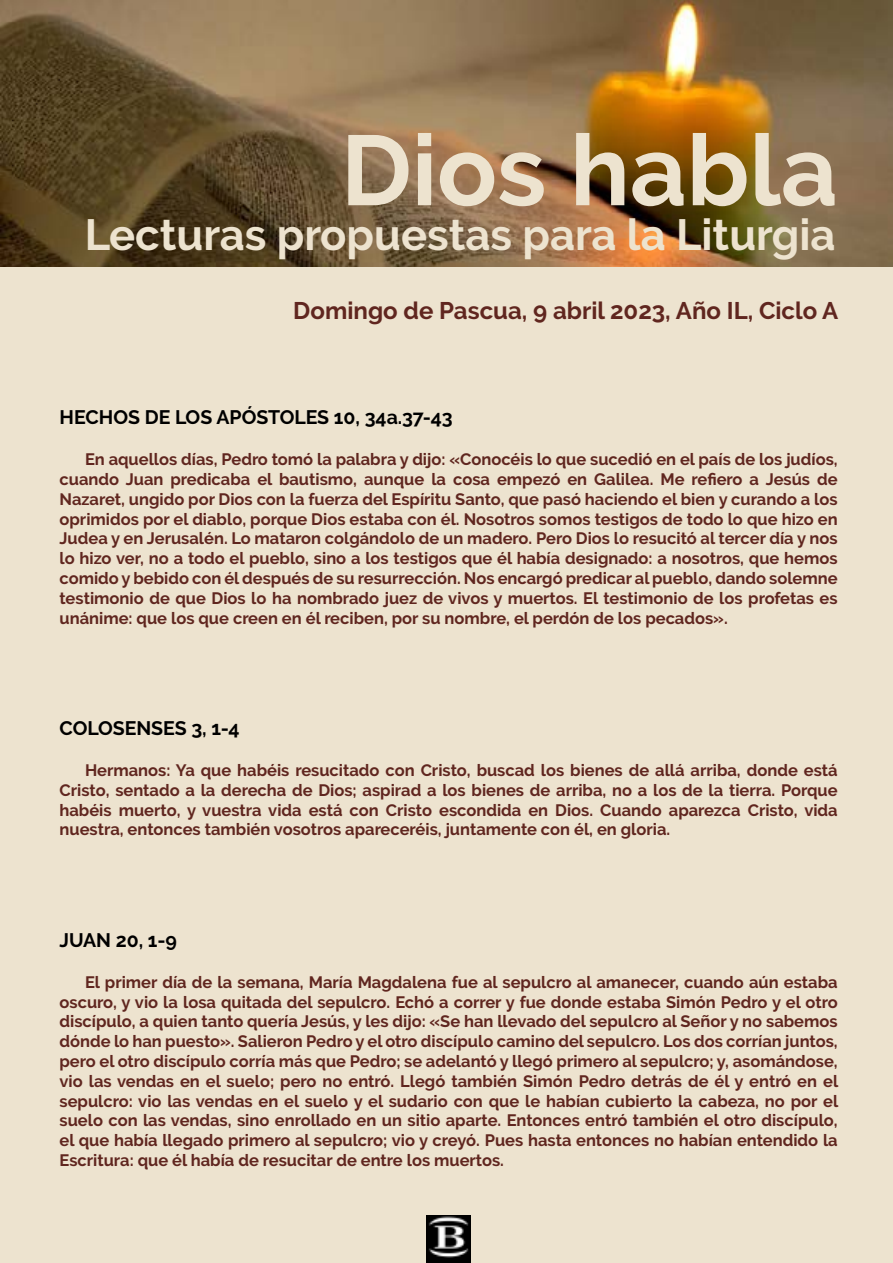
<style>
.page{position:relative;width:893px;height:1263px;background:#fff}
.page>*{position:absolute;margin:0;border:0;box-sizing:border-box;transform-origin:0 0}
.t1{font:700 99px "Raleway";color:#ede3cf}
.t2{font:700 43.5px "Raleway";color:#ede3cf}
.t3{font:700 24px "Raleway";color:#60261f}
.t4{font:700 19.5px "Raleway";color:#000}
.t5{font:700 16.5px/19.8px "Raleway";color:#60261f;text-align:justify}
</style>
<div class="page">
<img style="left:0;top:0;width:893px;height:267px">
<div style="left:0;top:267px;width:893px;height:996px;background:#ede3cf"></div>
<img style="left:427px;top:1216px;width:44px;height:47px">
<h1 class="t1" style="left:341px;top:114px;width:498px">Dios habla</h1>
<h2 class="t2" style="left:85px;top:210px;width:752px">Lecturas propuestas para la Liturgia</h2>
<h3 class="t3" style="left:293px;top:296px;width:547px">Domingo de Pascua, 9 abril 2023, Año IL, Ciclo A</h3>
<p class="t4" style="left:60px;top:406px;width:395px">HECHOS DE LOS APÓSTOLES 10, 34a.37-43</p>
<p class="t5" style="left:60px;top:450px;width:780px;text-indent:26px">En aquellos días, Pedro tomó la palabra y dijo: «Conocéis lo que sucedió en el país de los judíos, cuando Juan predicaba el bautismo, aunque la cosa empezó en Galilea. Me refiero a Jesús de Nazaret, ungido por Dios con la fuerza del Espíritu Santo, que pasó haciendo el bien y curando a los oprimidos por el diablo, porque Dios estaba con él. Nosotros somos testigos de todo lo que hizo en Judea y en Jerusalén. Lo mataron colgándolo de un madero. Pero Dios lo resucitó al tercer día y nos lo hizo ver, no a todo el pueblo, sino a los testigos que él había designado: a nosotros, que hemos comido y bebido con él después de su resurrección. Nos encargó predicar al pueblo, dando solemne testimonio de que Dios lo ha nombrado juez de vivos y muertos. El testimonio de los profetas es unánime: que los que creen en él reciben, por su nombre, el perdón de los pecados».</p>
<p class="t4" style="left:60px;top:717px;width:182px">COLOSENSES 3, 1-4</p>
<p class="t5" style="left:60px;top:760px;width:780px;text-indent:26px">Hermanos: Ya que habéis resucitado con Cristo, buscad los bienes de allá arriba, donde está Cristo, sentado a la derecha de Dios; aspirad a los bienes de arriba, no a los de la tierra. Porque habéis muerto, y vuestra vida está con Cristo escondida en Dios. Cuando aparezca Cristo, vida nuestra, entonces también vosotros apareceréis, juntamente con él, en gloria.</p>
<p class="t4" style="left:60px;top:929px;width:119px">JUAN 20, 1-9</p>
<p class="t5" style="left:60px;top:972px;width:780px;text-indent:26px">El primer día de la semana, María Magdalena fue al sepulcro al amanecer, cuando aún estaba oscuro, y vio la losa quitada del sepulcro. Echó a correr y fue donde estaba Simón Pedro y el otro discípulo, a quien tanto quería Jesús, y les dijo: «Se han llevado del sepulcro al Señor y no sabemos dónde lo han puesto». Salieron Pedro y el otro discípulo camino del sepulcro. Los dos corrían juntos, pero el otro discípulo corría más que Pedro; se adelantó y llegó primero al sepulcro; y, asomándose, vio las vendas en el suelo; pero no entró. Llegó también Simón Pedro detrás de él y entró en el sepulcro: vio las vendas en el suelo y el sudario con que le habían cubierto la cabeza, no por el suelo con las vendas, sino enrollado en un sitio aparte. Entonces entró también el otro discípulo, el que había llegado primero al sepulcro; vio y creyó. Pues hasta entonces no habían entendido la Escritura: que él había de resucitar de entre los muertos.</p>
</div>
